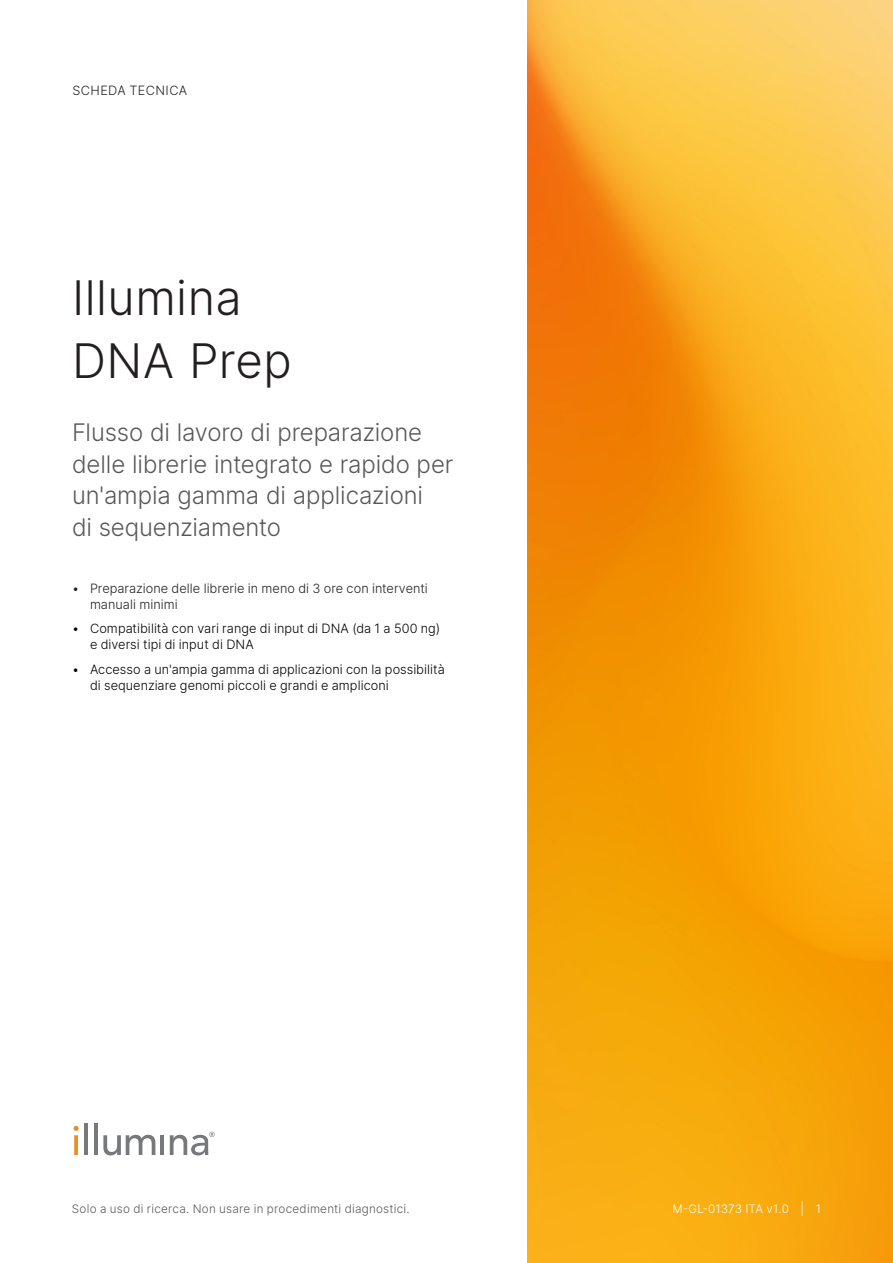
<style>
.page{position:relative;width:893px;height:1263px;background:#fff}
.page>*{position:absolute;margin:0;border:0;box-sizing:border-box;transform-origin:0 0}
.Title{font:300 47.25px/63px "Inter";letter-spacing:.01em;color:#231f20}
.Subtitle{font:300 24px/31.5px "Inter";letter-spacing:-.005em;color:#57585a}
.t1{font:300 12.75px/15.8px "Inter";letter-spacing:.005em;color:#000}
.zz_Document_Type___Segment{font:300 12.75px/15.8px "Inter";letter-spacing:.005em;color:#231f20}
.zz_Document_Type___Segment-2{font:300 12.75px "Inter";letter-spacing:.03em;color:#231f20}
.zz_For_Research_Only{font:300 11.7px "Inter";letter-spacing:.02em;color:#57585a}
.zz_Pub_Number{font:300 11.7px "Inter";letter-spacing:.01em;color:#fff}
</style>
<div class="page">
<img style="left:527px;top:0;width:366px;height:1263px">
<svg style="left:74px;top:1135px;width:4px;height:20px"></svg>
<hr style="left:84px;top:1123px;width:4px;height:32px;background:#77787c">
<hr style="left:94px;top:1123px;width:4px;height:32px;background:#77787c">
<svg style="left:103px;top:1135px;width:52px;height:21px"></svg>
<hr style="left:161px;top:1135px;width:3px;height:20px;background:#77787c">
<svg style="left:74px;top:1126px;width:5px;height:5px"></svg>
<svg style="left:170px;top:1132px;width:45px;height:23px"></svg>
<p class="zz_Document_Type___Segment-2" style="left:72px;top:81px;width:116px">SCHEDA TECNICA</p>
<p class="Title" style="left:72px;top:266px;width:221px">Illumina<br>DNA Prep</p>
<p class="Subtitle" style="left:72px;top:416px;width:383px">Flusso di lavoro di preparazione delle librerie integrato e rapido per un'ampia gamma di applicazioni<br>di sequenziamento</p>
<p class="zz_Document_Type___Segment" style="left:90px;top:580px;width:339px;text-indent:-18px">• Preparazione delle librerie in meno di 3 ore con interventi manuali minimi</p>
<p class="t1" style="left:90px;top:621px;width:352px;text-indent:-18px">• Compatibilità con vari range di input di DNA (da 1 a 500 ng) e diversi tipi di input di DNA</p>
<p class="t1" style="left:90px;top:661px;width:356px;text-indent:-18px">• Accesso a un'ampia gamma di applicazioni con la possibilità di sequenziare genomi piccoli e grandi e ampliconi</p>
<p class="zz_For_Research_Only" style="left:72px;top:1200px;width:339px">Solo a uso di ricerca. Non usare in procedimenti diagnostici.</p>
<p class="zz_Pub_Number" style="left:672px;top:1200px;width:118px">M-GL-01373 ITA v1.0</p>
<p class="zz_Pub_Number" style="left:800px;top:1200px;width:22px">| 1</p>
</div>
